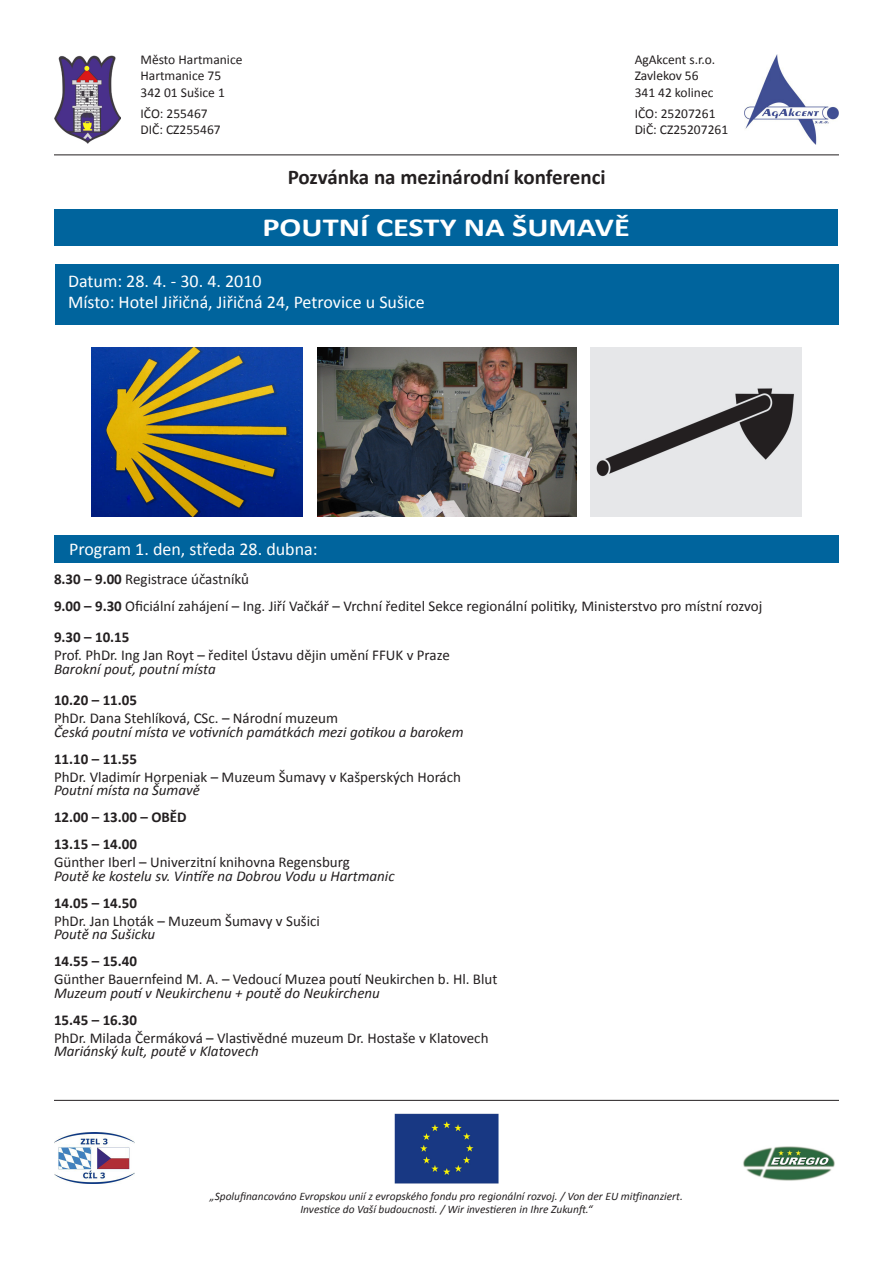
<style>
.page{position:relative;width:893px;height:1263px;background:#fff}
.page>*{position:absolute;margin:0;border:0;box-sizing:border-box;transform-origin:0 0}
.t1{font:700 26.1px "Calibri";color:#fff;scale:1.24 1}
.t2{font:700 21px "Calibri";color:#231f20}
.t3{font:18px "Calibri";color:#fff}
.t4{font:15px "Calibri";color:#231f20}
.t5{font:italic 15px "Calibri";color:#231f20}
.t6{font:700 15px "Calibri";color:#231f20}
.t7{font:13.5px "Calibri";color:#231f20}
.t8{font:italic 11.4px "Calibri";color:#231f20}
.s1{font-weight:700}
</style>
<div class="page">
<img style="left:54px;top:1132px;width:81px;height:51px">
<div style="left:394px;top:1114px;width:104px;height:69px;background:#183883"></div>
<img style="left:743px;top:1146px;width:92px;height:35px">
<div style="left:54px;top:209px;width:784px;height:37px;background:#00649d"></div>
<hr style="left:54px;top:154px;width:785px;height:1px;background:#231f20">
<div style="left:55px;top:264px;width:783px;height:61px;background:#00649d"></div>
<div style="left:54px;top:536px;width:785px;height:27px;background:#00649d"></div>
<hr style="left:54px;top:1100px;width:785px;height:1px;background:#231f20">
<img style="left:92px;top:348px;width:210px;height:168px">
<img style="left:590px;top:348px;width:211px;height:168px">
<img style="left:318px;top:348px;width:258px;height:168px">
<img style="left:54px;top:55px;width:66px;height:88px">
<img style="left:744px;top:54px;width:95px;height:91px">
<p class="t7" style="left:141px;top:51px;width:103px">Město Hartmanice</p>
<p class="t7" style="left:141px;top:67px;width:82px">Hartmanice 75</p>
<p class="t7" style="left:141px;top:84px;width:86px">342 01 Sušice 1</p>
<p class="t7" style="left:141px;top:105px;width:69px">IČO: 255467</p>
<p class="t7" style="left:141px;top:121px;width:82px">DIČ: CZ255467</p>
<p class="t7" style="left:635px;top:51px;width:82px">AgAkcent s.r.o.</p>
<p class="t7" style="left:635px;top:67px;width:65px">Zavlekov 56</p>
<p class="t7" style="left:635px;top:84px;width:80px">341 42 kolinec</p>
<p class="t7" style="left:635px;top:105px;width:82px">IČO: 25207261</p>
<p class="t7" style="left:635px;top:121px;width:95px">DiČ: CZ25207261</p>
<p class="t2" style="left:288px;top:164px;width:320px">Pozvánka na mezinárodní konferenci</p>
<p class="t1" style="left:262px;top:211px;width:298px">POUTNÍ CESTY NA ŠUMAVĚ</p>
<p class="t3" style="left:68px;top:270px;width:195px">Datum: 28. 4. - 30. 4. 2010</p>
<p class="t3" style="left:68px;top:291px;width:358px">Místo: Hotel Jiřičná, Jiřičná 24, Petrovice u Sušice</p>
<p class="t3" style="left:69px;top:538px;width:250px">Program 1. den, středa 28. dubna:</p>
<p class="t4" style="left:54px;top:570px;width:197px"><span class="s1">8.30 – 9.00</span> Registrace účastníků</p>
<p class="t4" style="left:54px;top:597px;width:710px"><span class="s1">9.00 – 9.30</span> Oficiální zahájení – Ing. Jiří Vačkář – Vrchní ředitel Sekce regionální politiky, Ministerstvo pro místní rozvoj</p>
<p class="t6" style="left:54px;top:628px;width:77px">9.30 – 10.15</p>
<p class="t4" style="left:54px;top:646px;width:397px">Prof. PhDr. Ing Jan Royt – ředitel Ústavu dějin umění FFUK v Praze</p>
<p class="t5" style="left:54px;top:660px;width:163px">Barokní pouť, poutní místa</p>
<p class="t6" style="left:54px;top:691px;width:85px">10.20 – 11.05</p>
<p class="t4" style="left:54px;top:709px;width:286px">PhDr. Dana Stehlíková, CSc. – Národní muzeum</p>
<p class="t5" style="left:54px;top:723px;width:411px">Česká poutní místa ve votivních památkách mezi gotikou a barokem</p>
<p class="t6" style="left:54px;top:750px;width:85px">11.10 – 11.55</p>
<p class="t4" style="left:54px;top:768px;width:408px">PhDr. Vladimír Horpeniak – Muzeum Šumavy v Kašperských Horách</p>
<p class="t5" style="left:54px;top:781px;width:148px">Poutní místa na Šumavě</p>
<p class="t6" style="left:54px;top:808px;width:134px">12.00 – 13.00 – OBĚD</p>
<p class="t6" style="left:54px;top:835px;width:85px">13.15 – 14.00</p>
<p class="t4" style="left:54px;top:853px;width:297px">Günther Iberl – Univerzitní knihovna Regensburg</p>
<p class="t5" style="left:54px;top:867px;width:342px">Poutě ke kostelu sv. Vintíře na Dobrou Vodu u Hartmanic</p>
<p class="t6" style="left:54px;top:894px;width:85px">14.05 – 14.50</p>
<p class="t4" style="left:54px;top:912px;width:267px">PhDr. Jan Lhoták – Muzeum Šumavy v Sušici</p>
<p class="t5" style="left:54px;top:925px;width:103px">Poutě na Sušicku</p>
<p class="t6" style="left:54px;top:952px;width:85px">14.55 – 15.40</p>
<p class="t4" style="left:54px;top:970px;width:445px">Günther Bauernfeind M. A. – Vedoucí Muzea poutí Neukirchen b. Hl. Blut</p>
<p class="t5" style="left:54px;top:984px;width:327px">Muzeum poutí v Neukirchenu + poutě do Neukirchenu</p>
<p class="t6" style="left:54px;top:1011px;width:85px">15.45 – 16.30</p>
<p class="t4" style="left:54px;top:1029px;width:436px">PhDr. Milada Čermáková – Vlastivědné muzeum Dr. Hostaše v Klatovech</p>
<p class="t5" style="left:54px;top:1042px;width:206px">Mariánský kult, poutě v Klatovech</p>
<p class="t8" style="left:210px;top:1189px;width:474px">„Spolufinancováno Evropskou unií z evropského fondu pro regionální rozvoj. / Von der EU mitfinanziert.</p>
<p class="t8" style="left:300px;top:1202px;width:294px">Investice do Vaší budoucnosti. / Wir investieren in Ihre Zukunft.“</p>
</div>
